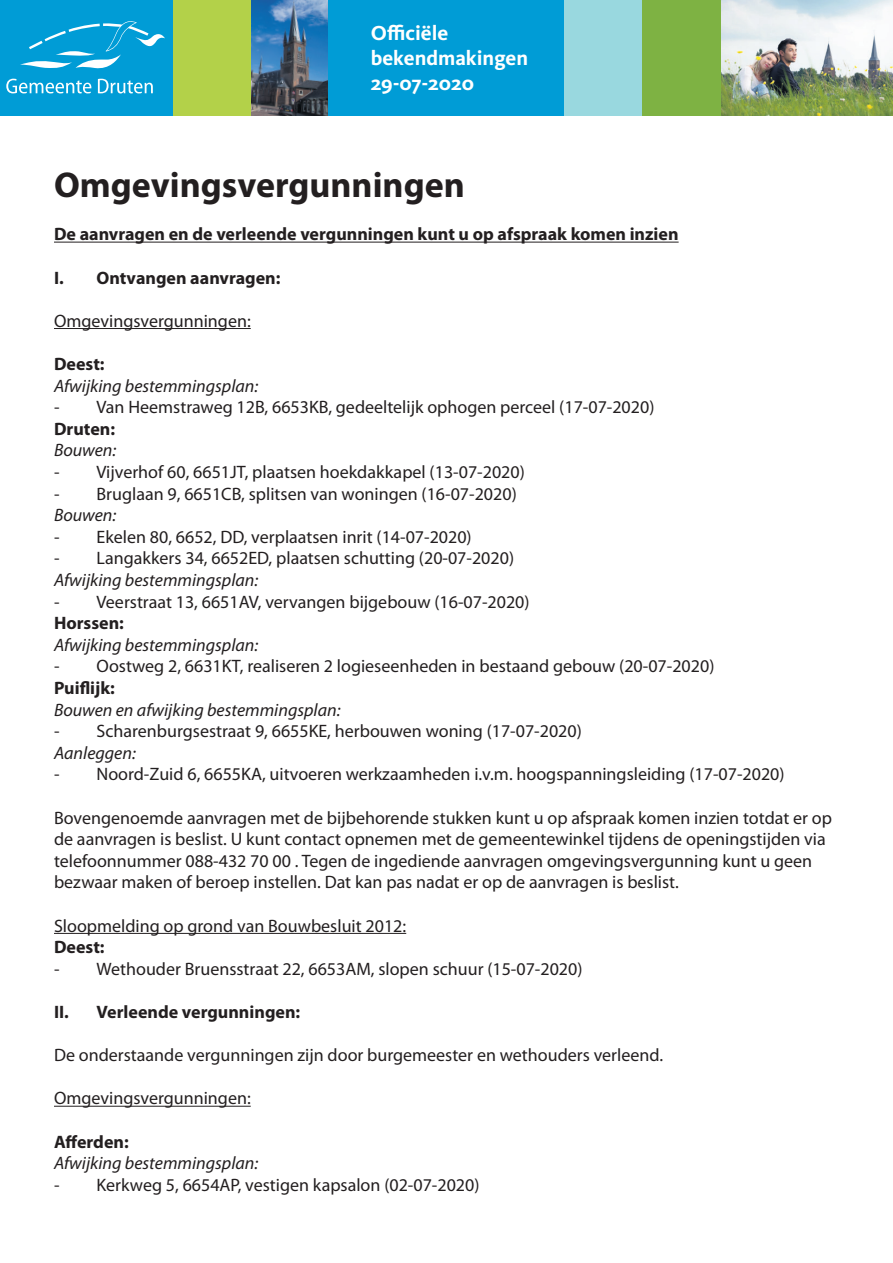
<style>
.page{position:relative;width:893px;height:1263px;background:#fff}
.page>*{position:absolute;margin:0;border:0;box-sizing:border-box;transform-origin:0 0}
.t1{font:700 36px "Myriad Pro";color:#231f20}
.t2{font:700 21px/25.2px "Kievit OT";color:#fff}
.t3{font:18px/21.6px "Myriad Pro";color:#231f20}
.t4{font:italic 18px "Myriad Pro";color:#231f20}
.t5{font:700 18px "Myriad Pro";color:#231f20}
</style>
<div class="page">
<img style="left:250px;top:0;width:79px;height:115px">
<div style="left:329px;top:0;width:235px;height:115px;background:#009cd6"></div>
<div style="left:172px;top:0;width:78px;height:115px;background:#b3d149"></div>
<div style="left:0;top:0;width:172px;height:115px;background:#009cd6"></div>
<svg style="left:20px;top:21px;width:145px;height:48px"></svg>
<svg style="left:6px;top:79px;width:85px;height:14px"></svg>
<svg style="left:98px;top:79px;width:55px;height:14px"></svg>
<img style="left:721px;top:0;width:172px;height:115px">
<div style="left:564px;top:0;width:78px;height:115px;background:#99d8df"></div>
<div style="left:642px;top:0;width:79px;height:115px;background:#7eb243"></div>
<hr style="left:54px;top:242px;width:625px;height:1px;background:#231f20">
<hr style="left:54px;top:328px;width:197px;height:1px;background:#231f20">
<hr style="left:54px;top:933px;width:352px;height:1px;background:#231f20">
<hr style="left:54px;top:1106px;width:197px;height:1px;background:#231f20">
<p class="t2" style="left:371px;top:20px;width:159px">Officiële bekendmakingen<br>29-07-2020</p>
<h1 class="t1" style="left:54px;top:165px;width:412px">Omgevingsvergunningen</h1>
<p class="t5" style="left:54px;top:224px;width:626px">De aanvragen en de verleende vergunningen kunt u op afspraak komen inzien</p>
<p class="t5" style="left:54px;top:267px;width:228px">I. Ontvangen aanvragen:</p>
<p class="t3" style="left:54px;top:310px;width:198px">Omgevingsvergunningen:</p>
<p class="t5" style="left:54px;top:354px;width:52px">Deest:</p>
<p class="t4" style="left:54px;top:376px;width:206px">Afwijking bestemmingsplan:</p>
<p class="t3" style="left:54px;top:397px;width:602px">- Van Heemstraweg 12B, 6653KB, gedeeltelijk ophogen perceel (17-07-2020)</p>
<p class="t5" style="left:54px;top:419px;width:63px">Druten:</p>
<p class="t4" style="left:54px;top:441px;width:64px">Bouwen:</p>
<p class="t3" style="left:54px;top:461px;width:472px">- Vijverhof 60, 6651JT, plaatsen hoekdakkapel (13-07-2020)</p>
<p class="t3" style="left:54px;top:483px;width:464px">- Bruglaan 9, 6651CB, splitsen van woningen (16-07-2020)</p>
<p class="t4" style="left:54px;top:505px;width:64px">Bouwen:</p>
<p class="t3" style="left:54px;top:526px;width:419px">- Ekelen 80, 6652, DD, verplaatsen inrit (14-07-2020)</p>
<p class="t3" style="left:54px;top:548px;width:462px">- Langakkers 34, 6652ED, plaatsen schutting (20-07-2020)</p>
<p class="t4" style="left:54px;top:570px;width:206px">Afwijking bestemmingsplan:</p>
<p class="t3" style="left:54px;top:591px;width:477px">- Veerstraat 13, 6651AV, vervangen bijgebouw (16-07-2020)</p>
<p class="t5" style="left:54px;top:613px;width:71px">Horssen:</p>
<p class="t4" style="left:54px;top:635px;width:206px">Afwijking bestemmingsplan:</p>
<p class="t3" style="left:54px;top:656px;width:662px">- Oostweg 2, 6631KT, realiseren 2 logieseenheden in bestaand gebouw (20-07-2020)</p>
<p class="t5" style="left:54px;top:678px;width:62px">Puiflijk:</p>
<p class="t4" style="left:54px;top:700px;width:288px">Bouwen en afwijking bestemmingsplan:</p>
<p class="t3" style="left:54px;top:721px;width:529px">- Scharenburgsestraat 9, 6655KE, herbouwen woning (17-07-2020)</p>
<p class="t4" style="left:54px;top:743px;width:83px">Aanleggen:</p>
<p class="t3" style="left:54px;top:764px;width:732px">- Noord-Zuid 6, 6655KA, uitvoeren werkzaamheden i.v.m. hoogspanningsleiding (17-07-2020)</p>
<p class="t3" style="left:54px;top:807px;width:780px">Bovengenoemde aanvragen met de bijbehorende stukken kunt u op afspraak komen inzien totdat er op de aanvragen is beslist. U kunt contact opnemen met de gemeentewinkel tijdens de openingstijden via telefoonnummer 088-432 70 00 . Tegen de ingediende aanvragen omgevingsvergunning kunt u geen bezwaar maken of beroep instellen. Dat kan pas nadat er op de aanvragen is beslist.</p>
<p class="t3" style="left:54px;top:915px;width:354px">Sloopmelding op grond van Bouwbesluit 2012:</p>
<p class="t5" style="left:54px;top:937px;width:52px">Deest:</p>
<p class="t3" style="left:54px;top:958px;width:530px">- Wethouder Bruensstraat 22, 6653AM, slopen schuur (15-07-2020)</p>
<p class="t5" style="left:54px;top:1002px;width:248px">II. Verleende vergunningen:</p>
<p class="t3" style="left:54px;top:1045px;width:611px">De onderstaande vergunningen zijn door burgemeester en wethouders verleend.</p>
<p class="t3" style="left:54px;top:1088px;width:198px">Omgevingsvergunningen:</p>
<p class="t5" style="left:54px;top:1131px;width:76px">Afferden:</p>
<p class="t4" style="left:54px;top:1153px;width:206px">Afwijking bestemmingsplan:</p>
<p class="t3" style="left:54px;top:1174px;width:427px">- Kerkweg 5, 6654AP, vestigen kapsalon (02-07-2020)</p>
</div>
